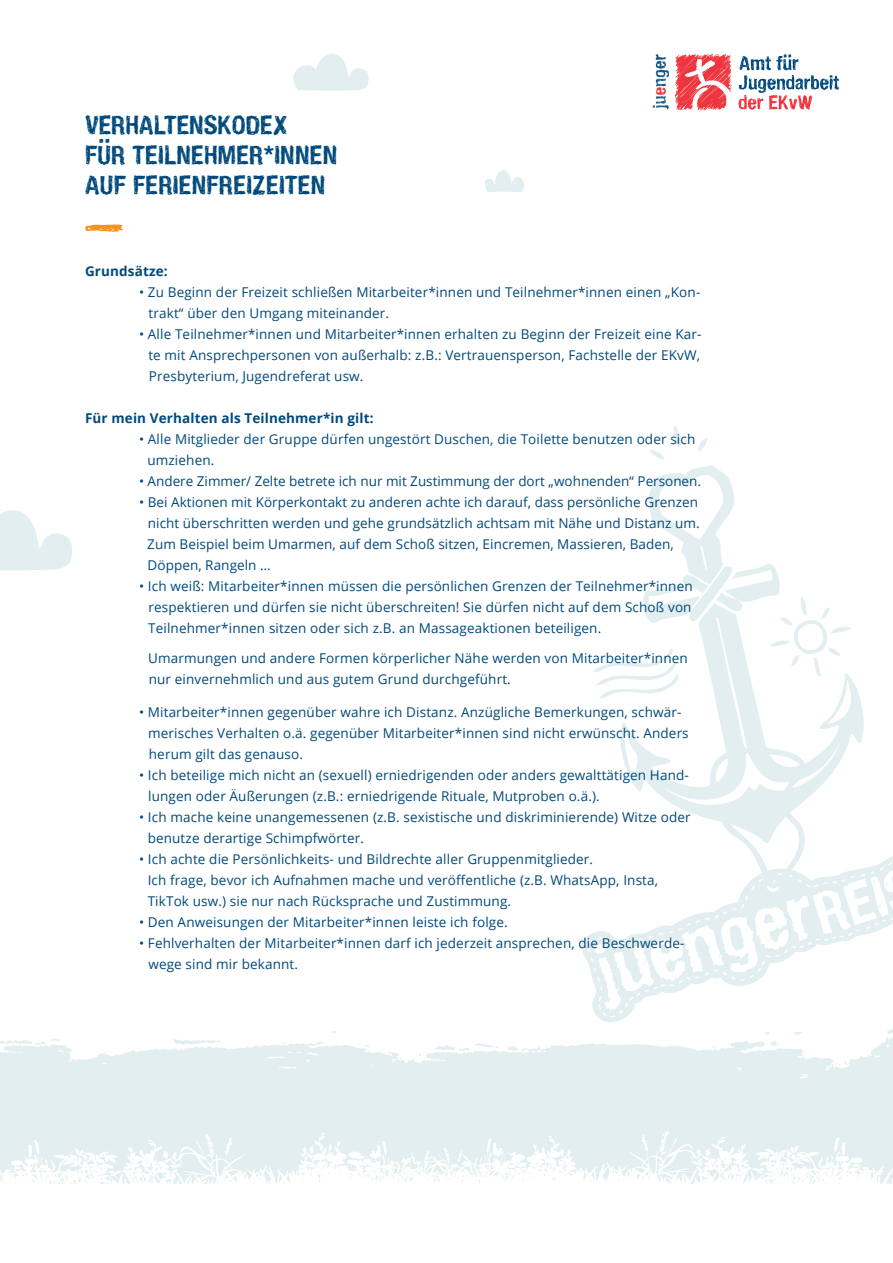
<style>
.page{position:relative;width:893px;height:1263px;background:#fff}
.page>*{position:absolute;margin:0;border:0;box-sizing:border-box;transform-origin:0 0}
.t1{font:700 25.5px/30px "Hand Vetica";letter-spacing:.01em;color:#00497b}
.t2{font:13.5px/21px "Open Sans";letter-spacing:.01em;color:#00497b}
.t3{font:700 13.5px "Open Sans";letter-spacing:.01em;color:#00497b}
</style>
<div class="page">
<div style="left:0;top:1012px;width:893px;height:251px;background:#e2eeef"></div>
<div style="left:0;top:1184px;width:893px;height:79px;background:#fff"></div>
<svg style="left:0;top:1131px;width:893px;height:53px"></svg>
<svg style="left:0;top:1012px;width:893px;height:67px"></svg>
<svg style="left:293px;top:54px;width:76px;height:37px"></svg>
<svg style="left:0;top:510px;width:72px;height:61px"></svg>
<svg style="left:485px;top:170px;width:39px;height:22px"></svg>
<svg style="left:643px;top:425px;width:162px;height:178px"></svg>
<svg style="left:581px;top:603px;width:312px;height:430px"></svg>
<svg style="left:762px;top:913px;width:13px;height:11px"></svg>
<svg style="left:728px;top:924px;width:19px;height:28px"></svg>
<svg style="left:879px;top:903px;width:3px;height:5px"></svg>
<svg style="left:85px;top:225px;width:38px;height:7px"></svg>
<svg style="left:675px;top:54px;width:56px;height:56px"></svg>
<svg style="left:653px;top:54px;width:16px;height:55px"></svg>
<svg style="left:738px;top:54px;width:101px;height:56px"></svg>
<p class="t1" style="left:85px;top:109px;width:204px">VERHALTENSKODEX</p>
<p class="t1" style="left:85px;top:139px;width:254px">FÜR TEILNEHMER*INNEN<br>AUF FERIENFREIZEITEN</p>
<p class="t3" style="left:85px;top:261px;width:84px">Grundsätze:</p>
<p class="t2" style="left:139px;top:281px;width:563px">• Zu Beginn der Freizeit schließen Mitarbeiter*innen und Teilnehmer*innen einen „Kon-</p>
<p class="t2" style="left:149px;top:302px;width:242px">trakt“ über den Umgang miteinander.</p>
<p class="t2" style="left:139px;top:323px;width:564px">• Alle Teilnehmer*innen und Mitarbeiter*innen erhalten zu Beginn der Freizeit eine Kar-</p>
<p class="t2" style="left:148px;top:344px;width:553px">te mit Ansprechpersonen von außerhalb: z.B.: Vertrauensperson, Fachstelle der EKvW,</p>
<p class="t2" style="left:149px;top:365px;width:216px">Presbyterium, Jugendreferat usw.</p>
<p class="t3" style="left:85px;top:408px;width:290px">Für mein Verhalten als Teilnehmer*in gilt:</p>
<p class="t2" style="left:139px;top:428px;width:558px">• Alle Mitglieder der Gruppe dürfen ungestört Duschen, die Toilette benutzen oder sich</p>
<p class="t2" style="left:147px;top:449px;width:68px">umziehen.</p>
<p class="t2" style="left:139px;top:470px;width:563px">• Andere Zimmer/ Zelte betrete ich nur mit Zustimmung der dort „wohnenden“ Personen.</p>
<p class="t2" style="left:139px;top:491px;width:562px;text-align:right">• Bei Aktionen mit Körperkontakt zu anderen achte ich darauf, dass persönliche Grenzen nicht überschritten werden und gehe grundsätzlich achtsam mit Nähe und Distanz um.</p>
<p class="t2" style="left:147px;top:533px;width:528px">Zum Beispiel beim Umarmen, auf dem Schoß sitzen, Eincremen, Massieren, Baden,<br>Döppen, Rangeln …</p>
<p class="t2" style="left:148px;top:575px;width:546px;text-align:justify;text-indent:-9px">• Ich weiß: Mitarbeiter*innen müssen die persönlichen Grenzen der Teilnehmer*innen respektieren und dürfen sie nicht überschreiten! Sie dürfen nicht auf dem Schoß von Teilnehmer*innen sitzen oder sich z.B. an Massageaktionen beteiligen.</p>
<p class="t2" style="left:148px;top:647px;width:541px">Umarmungen und andere Formen körperlicher Nähe werden von Mitarbeiter*innen nur einvernehmlich und aus gutem Grund durchgeführt.</p>
<p class="t2" style="left:148px;top:701px;width:542px;text-indent:-9px">• Mitarbeiter*innen gegenüber wahre ich Distanz. Anzügliche Bemerkungen, schwär&shy;merisches Verhalten o.ä. gegenüber Mitarbeiter*innen sind nicht erwünscht. Anders herum gilt das genauso.</p>
<p class="t2" style="left:139px;top:764px;width:551px">• Ich beteilige mich nicht an (sexuell) erniedrigenden oder anders gewalttätigen Hand-</p>
<p class="t2" style="left:148px;top:785px;width:453px">lungen oder Äußerungen (z.B.: erniedrigende Rituale, Mutproben o.ä.).</p>
<p class="t2" style="left:148px;top:806px;width:545px;text-indent:-9px">• Ich mache keine unangemessenen (z.B. sexistische und diskriminierende) Witze oder benutze derartige Schimpfwörter.</p>
<p class="t2" style="left:139px;top:848px;width:456px">• Ich achte die Persönlichkeits- und Bildrechte aller Gruppenmitglieder.</p>
<p class="t2" style="left:148px;top:869px;width:512px">Ich frage, bevor ich Aufnahmen mache und veröffentliche (z.B. WhatsApp, Insta,<br>TikTok usw.) sie nur nach Rücksprache und Zustimmung.</p>
<p class="t2" style="left:139px;top:911px;width:370px">• Den Anweisungen der Mitarbeiter*innen leiste ich folge.</p>
<p class="t2" style="left:148px;top:932px;width:538px;text-indent:-9px">• Fehlverhalten der Mitarbeiter*innen darf ich jederzeit ansprechen, die Beschwerde&shy;wege sind mir bekannt.</p>
</div>
